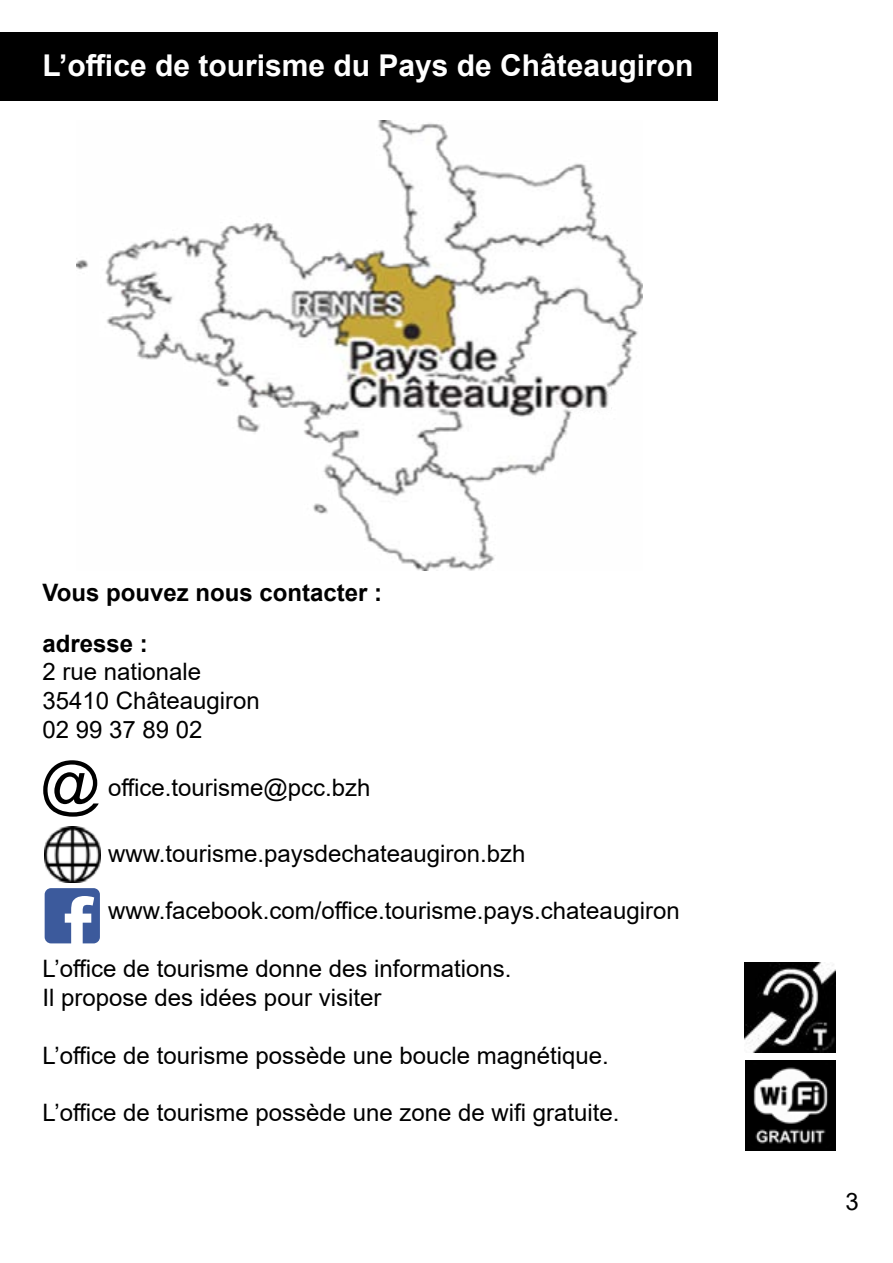
<style>
.page{position:relative;width:893px;height:1263px;background:#fff}
.page>*{position:absolute;margin:0;border:0;box-sizing:border-box;transform-origin:0 0}
.t1{font:700 84px "Arial";color:#fff}
.t2{font:60px "Arial";color:#000}
.t3{font:700 30px "Arial";color:#fff}
.t4{font:24px/28.8px "Arial";color:#000}
.t5{font:700 24px/50.4px "Arial";color:#000}
</style>
<div class="page">
<img style="left:76px;top:121px;width:566px;height:450px">
<img style="left:44px;top:827px;width:56px;height:56px">
<div style="left:45px;top:888px;width:55px;height:55px;background:#3c5a9c;border-radius:6px"></div>
<div style="left:0;top:32px;width:718px;height:68px;background:#000"></div>
<img style="left:744px;top:962px;width:92px;height:90px">
<img style="left:745px;top:1060px;width:90px;height:90px">
<p class="t3" style="left:43px;top:44px;width:653px">L’office de tourisme du Pays de Châteaugiron</p>
<p class="t5" style="left:43px;top:568px;width:341px">Vous pouvez nous contacter : adresse :</p>
<p class="t4" style="left:43px;top:657px;width:219px">2 rue nationale<br>35410 Châteaugiron<br>02 99 37 89 02</p>
<p class="t4" style="left:108px;top:772px;width:264px">office.tourisme@pcc.bzh</p>
<h2 class="t2" style="left:40px;top:742px;width:62px">@</h2>
<p class="t4" style="left:108px;top:839px;width:419px">www.tourisme.paysdechateaugiron.bzh</p>
<p class="t4" style="left:108px;top:896px;width:573px">www.facebook.com/office.tourisme.pays.chateaugiron</p>
<p class="t4" style="left:43px;top:954px;width:470px">L’office de tourisme donne des informations.<br>Il propose des idées pour visiter</p>
<p class="t4" style="left:43px;top:1040px;width:568px">L’office de tourisme possède une boucle magnétique.</p>
<p class="t4" style="left:43px;top:1098px;width:579px">L’office de tourisme possède une zone de wifi gratuite.</p>
<h1 class="t1" style="left:64px;top:868px;width:29px">f</h1>
<p class="t4" style="left:846px;top:1187px;width:15px">3</p>
</div>
